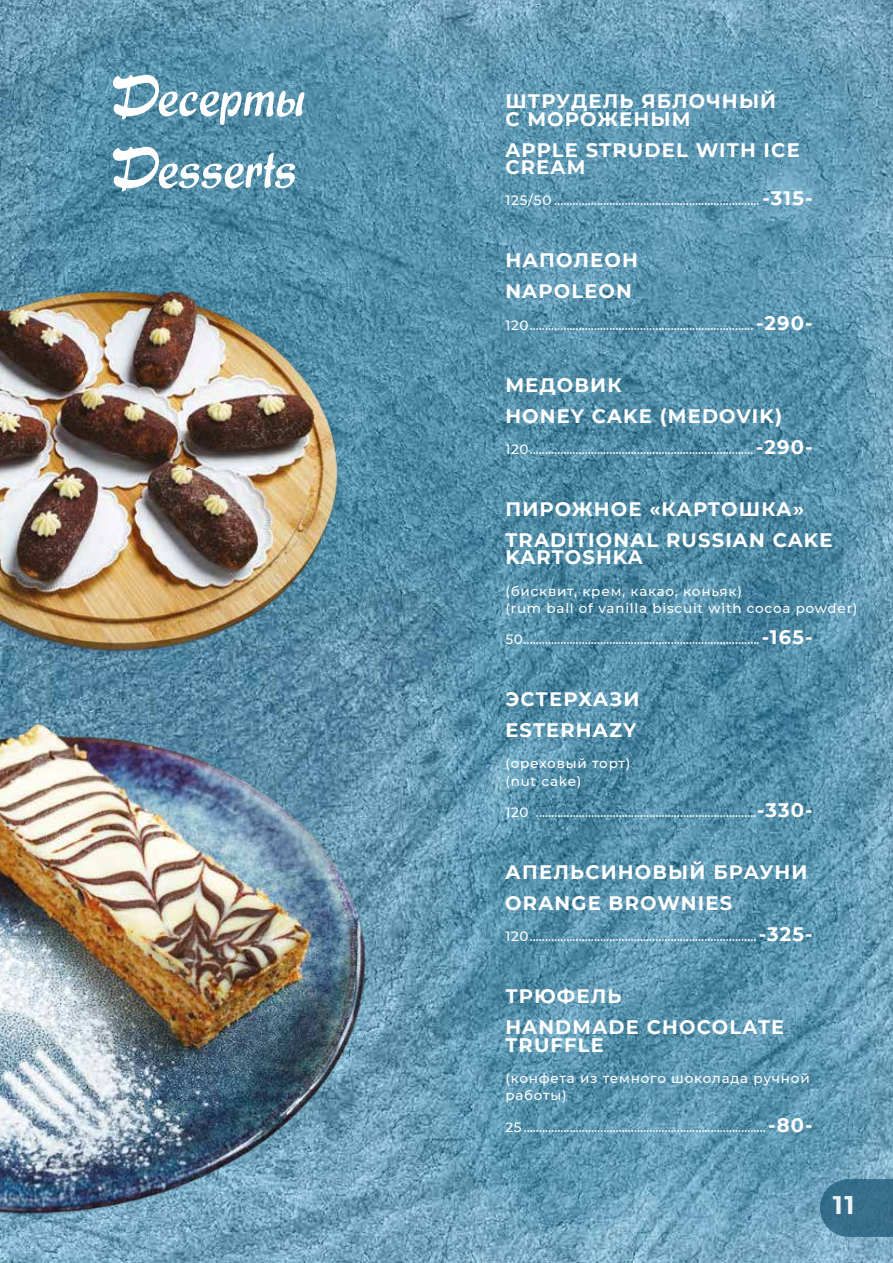
<style>
.page{position:relative;width:893px;height:1263px;background:#fff}
.page>*{position:absolute;margin:0;border:0;box-sizing:border-box;transform-origin:0 0}
.t1{font:57px/72px "Express C";color:#fff}
.t2{font:700 25.5px "Montserrat";color:#fff}
.t3{font:700 19.5px/31px "Montserrat";letter-spacing:.06em;color:#fff}
.t4{font:500 13.5px/17.5px "Montserrat";letter-spacing:.06em;color:#fff}
.s1{font-weight:700;font-size:19.5px}
</style>
<div class="page">
<img style="left:392px;top:0;width:501px;height:1263px">
<img style="left:0;top:0;width:513px;height:655px">
<img style="left:0;top:556px;width:395px;height:676px">
<img style="left:0;top:232px;width:394px;height:433px">
<h1 class="t1" style="left:110px;top:60px;width:197px">Десерты<br>Desserts</h1>
<h3 class="t3" style="left:505px;top:91px;width:272px;line-height:17.5px">ШТРУДЕЛЬ ЯБЛОЧНЫЙ<br>С МОРОЖЕНЫМ</h3>
<h3 class="t3" style="left:505px;top:140px;width:296px;line-height:17.5px">APPLE STRUDEL WITH ICE<br>CREAM</h3>
<p class="t4" style="left:505px;top:191px;width:309px">125/50 ................................................................... <span class="s1">-315-</span></p>
<h3 class="t3" style="left:505px;top:244px;width:134px">НАПОЛЕОН<br>NAPOLEON</h3>
<p class="t4" style="left:505px;top:315px;width:309px">120......................................................................... <span class="s1">-290-</span></p>
<h3 class="t3" style="left:505px;top:368px;width:278px">МЕДОВИК<br>HONEY CAKE (MEDOVIK)</h3>
<p class="t4" style="left:505px;top:440px;width:309px">120......................................................................... <span class="s1">-290-</span></p>
<h3 class="t3" style="left:505px;top:492px;width:329px">ПИРОЖНОЕ «КАРТОШКА»<br>TRADITIONAL RUSSIAN CAKE</h3>
<h3 class="t3" style="left:505px;top:541px;width:139px">KARTOSHKA</h3>
<p class="t4" style="left:505px;top:581px;width:354px">(бисквит, крем, какао, коньяк)<br>(rum ball of vanilla biscuit with cocoa powder)</p>
<p class="t4" style="left:505px;top:630px;width:309px">50............................................................................. <span class="s1">-165-</span></p>
<h3 class="t3" style="left:505px;top:683px;width:136px">ЭСТЕРХАЗИ<br>ESTERHAZY</h3>
<p class="t4" style="left:505px;top:754px;width:127px">(ореховый торт) (nut cake)</p>
<p class="t4" style="left:505px;top:803px;width:309px">120 ........................................................................<span class="s1">-330-</span></p>
<h3 class="t3" style="left:505px;top:856px;width:304px">АПЕЛЬСИНОВЫЙ БРАУНИ<br>ORANGE BROWNIES</h3>
<p class="t4" style="left:505px;top:927px;width:309px">120.......................................................................... <span class="s1">-325-</span></p>
<h3 class="t3" style="left:505px;top:980px;width:280px">ТРЮФЕЛЬ<br>HANDMADE CHOCOLATE</h3>
<h3 class="t3" style="left:505px;top:1028px;width:100px">TRUFFLE</h3>
<p class="t4" style="left:505px;top:1069px;width:306px">(конфета из темного шоколада ручной работы)</p>
<p class="t4" style="left:505px;top:1117px;width:309px">25 ............................................................................... <span class="s1">-80-</span></p>
<h2 class="t2" style="left:833px;top:1187px;width:23px">11</h2>
</div>
